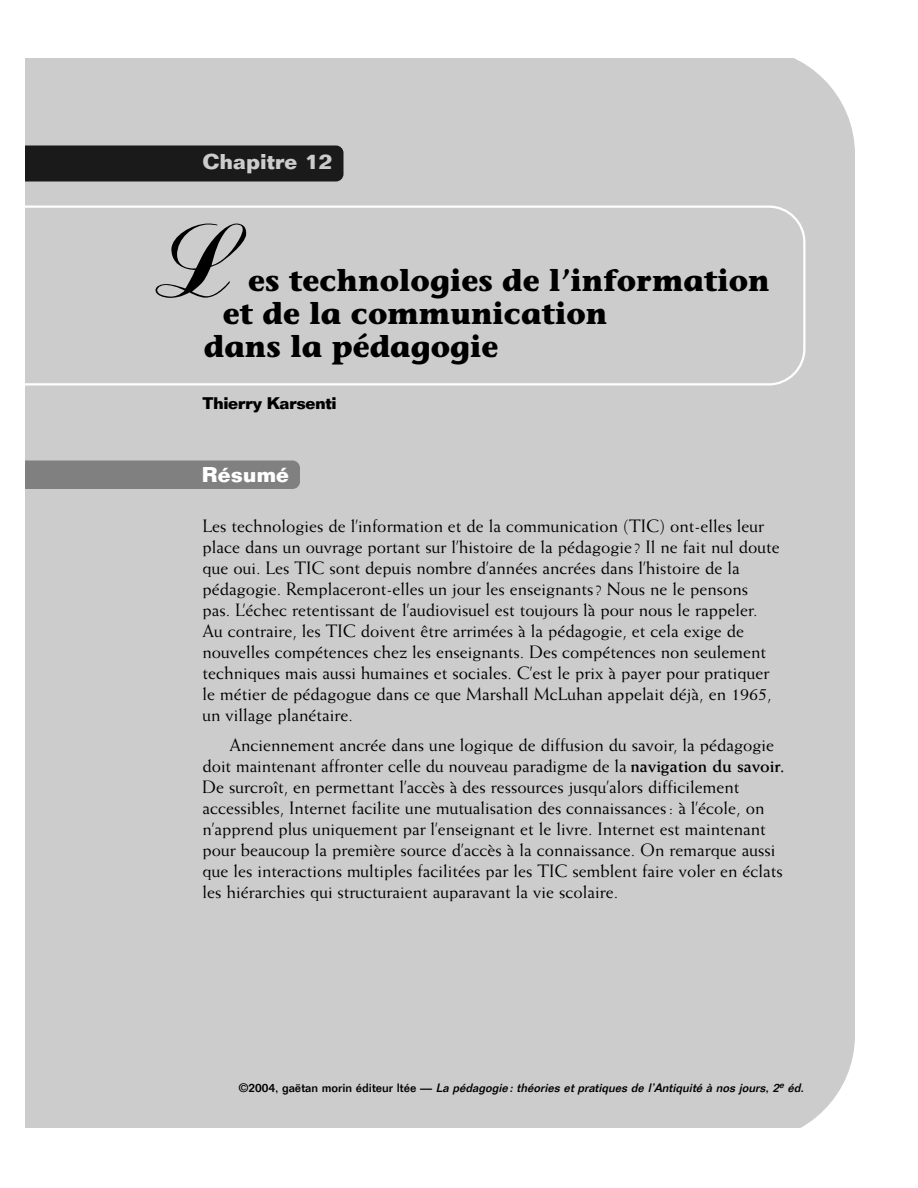
<style>
.page{position:relative;width:918px;height:1188px;background:#fff}
.page>*{position:absolute;margin:0;border:0;box-sizing:border-box;transform-origin:0 0}
.t1{font:108px "Commercial Script";color:#000;scale:1.14 1}
.t2{font:700 30px "Stone Informal";color:#000}
.t3{font:700 21px "Folio";color:#ccc}
.t4{font:700 21px "Folio";color:#fff}
.t5{font:18px/21px "Weiss";color:#000}
.t6{font:700 16.5px "Folio";letter-spacing:-.025em;color:#000}
.t7{font:italic 500 12px "Folio";color:#000}
.s1{font-weight:700}
.s2{font-style:normal}
</style>
<div class="page">
<div style="left:26px;top:58px;width:829px;height:1070px;background:#ccc"></div>
<div style="left:26px;top:146px;width:318px;height:36px;background:#1a1a1a"></div>
<div style="left:26px;top:460px;width:274px;height:29px;background:#808080"></div>
<div style="left:26px;top:206px;width:780px;height:180px;background:#ccc"></div>
<p class="t3" style="left:202px;top:149px;width:131px">Chapitre 12</p>
<h1 class="t1" style="left:152px;top:207px;width:70px">L</h1>
<h2 class="t2" style="left:248px;top:262px;width:523px">es technologies de l’information</h2>
<h2 class="t2" style="left:223px;top:295px;width:386px">et de la communication</h2>
<h2 class="t2" style="left:204px;top:328px;width:296px">dans la pédagogie</h2>
<p class="t6" style="left:202px;top:393px;width:136px">Thierry Karsenti</p>
<p class="t4" style="left:202px;top:461px;width:89px">Résumé</p>
<p class="t5" style="left:202px;top:515px;width:579px">Les technologies de l’information et de la communication (TIC) ont-elles leur place dans un ouvrage portant sur l’histoire de la pédagogie ? Il ne fait nul doute que oui. Les TIC sont depuis nombre d’années ancrées dans l’histoire de la pédagogie. Remplaceront-elles un jour les enseignants ? Nous ne le pensons pas. L’échec retentissant de l’audiovisuel est toujours là pour nous le rappeler.<br>Au contraire, les TIC doivent être arrimées à la pédagogie, et cela exige de nouvelles compétences chez les enseignants. Des compétences non seulement techniques mais aussi humaines et sociales. C’est le prix à payer pour pratiquer le métier de pédagogue dans ce que Marshall McLuhan appelait déjà, en 1965, un village planétaire.</p>
<p class="t5" style="left:202px;top:734px;width:584px;text-indent:27px">Anciennement ancrée dans une logique de diffusion du savoir, la pédagogie doit maintenant affronter celle du nouveau paradigme de la <span class="s1">navigation du savoir.<br></span>De surcroît, en permettant l’accès à des ressources jusqu’alors difficilement accessibles, Internet facilite une mutualisation des connaissances : à l’école, on n’apprend plus uniquement par l’enseignant et le livre. Internet est maintenant pour beaucoup la première source d’accès à la connaissance. On remarque aussi que les interactions multiples facilitées par les TIC semblent faire voler en éclats les hiérarchies qui structuraient auparavant la vie scolaire.</p>
<p class="t7" style="left:239px;top:1081px;width:570px"><span class="s2">© 2 0 0 4 , g a ë t a n m o r i n é d i t e u r l t é e —</span> La pédagogie:théories etpratiques de l’Antiquité à nos jours,2<sup>e</sup> éd.</p>
</div>
